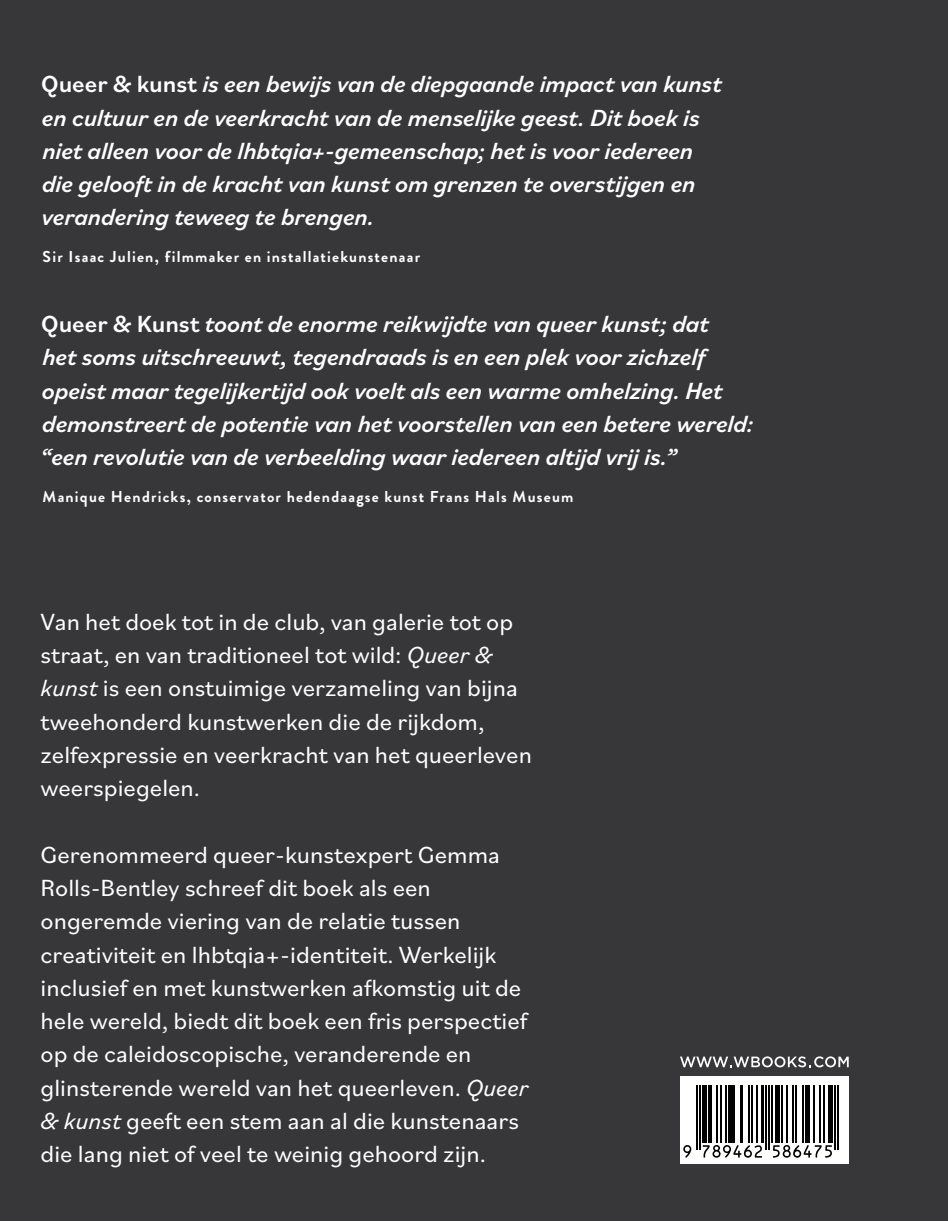
<style>
.page{position:relative;width:948px;height:1221px;background:#fff}
.page>*{position:absolute;margin:0;border:0;box-sizing:border-box;transform-origin:0 0}
.t1{font:24.5px/33.2px "Bilo";color:#fff}
.t2{font:italic 500 24.5px/33.2px "Bilo";letter-spacing:-.005em;color:#fff}
.t3{font:700 15.75px "Brandon Grotesque";letter-spacing:.08em;color:#fff}
.s1{font-style:normal}
.s2{font-style:italic}
</style>
<div class="page">
<div style="left:0;top:0;width:947px;height:1220px;background:#373639"></div>
<div style="left:680px;top:1076px;width:168px;height:87px;background:#fff"></div>
<svg style="left:691px;top:1085px;width:148px;height:72px"></svg>
<svg style="left:683px;top:1145px;width:8px;height:12px"></svg>
<hr style="left:696px;top:1085px;width:2px;height:65px;background:#000">
<hr style="left:699px;top:1085px;width:2px;height:65px;background:#000">
<hr style="left:702px;top:1085px;width:4px;height:57px;background:#000">
<hr style="left:708px;top:1085px;width:3px;height:57px;background:#000">
<hr style="left:716px;top:1085px;width:1px;height:57px;background:#000">
<hr style="left:720px;top:1085px;width:1px;height:57px;background:#000">
<hr style="left:724px;top:1085px;width:2px;height:57px;background:#000">
<div style="left:727px;top:1085px;width:5px;height:57px;background:#000"></div>
<hr style="left:733px;top:1085px;width:2px;height:57px;background:#000">
<hr style="left:739px;top:1085px;width:3px;height:57px;background:#000">
<hr style="left:748px;top:1085px;width:2px;height:57px;background:#000">
<hr style="left:751px;top:1085px;width:2px;height:57px;background:#000">
<svg style="left:702px;top:1144px;width:60px;height:13px"></svg>
<hr style="left:756px;top:1085px;width:1px;height:57px;background:#000">
<hr style="left:760px;top:1085px;width:3px;height:57px;background:#000">
<hr style="left:765px;top:1085px;width:1px;height:65px;background:#000">
<hr style="left:768px;top:1085px;width:1px;height:65px;background:#000">
<hr style="left:771px;top:1085px;width:1px;height:57px;background:#000">
<div style="left:775px;top:1085px;width:5px;height:57px;background:#000"></div>
<hr style="left:781px;top:1085px;width:1px;height:57px;background:#000">
<hr style="left:786px;top:1085px;width:1px;height:57px;background:#000">
<hr style="left:792px;top:1085px;width:1px;height:57px;background:#000">
<hr style="left:795px;top:1085px;width:1px;height:57px;background:#000">
<hr style="left:802px;top:1085px;width:1px;height:57px;background:#000">
<hr style="left:805px;top:1085px;width:4px;height:57px;background:#000">
<hr style="left:812px;top:1085px;width:2px;height:57px;background:#000">
<hr style="left:818px;top:1085px;width:2px;height:57px;background:#000">
<svg style="left:772px;top:1144px;width:60px;height:13px"></svg>
<hr style="left:823px;top:1085px;width:1px;height:57px;background:#000">
<div style="left:827px;top:1085px;width:5px;height:57px;background:#000"></div>
<hr style="left:833px;top:1085px;width:2px;height:65px;background:#000">
<hr style="left:836px;top:1085px;width:2px;height:65px;background:#000">
<svg style="left:680px;top:1056px;width:168px;height:11px"></svg>
<p class="t2" style="left:41px;top:66px;width:681px"><span class="s1">Queer &amp; kunst</span> is een bewijs van de diepgaande impact van kunst en cultuur en de veerkracht van de menselijke geest. Dit boek is niet alleen voor de lhbtqia+-gemeenschap; het is voor iedereen die gelooft in de kracht van kunst om grenzen te overstijgen en verandering teweeg te brengen.</p>
<p class="t3" style="left:43px;top:246px;width:379px">Sir Isaac Julien, filmmaker en installatiekunstenaar</p>
<p class="t2" style="left:40px;top:306px;width:714px"><span class="s1">Queer &amp; Kunst</span> toont de enorme reikwijdte van queer kunst; dat<br>het soms uitschreeuwt, tegendraads is en een plek voor zichzelf opeist maar tegelijkertijd ook voelt als een warme omhelzing. Het demonstreert de potentie van het voorstellen van een betere wereld: “een revolutie van de verbeelding waar iedereen altijd vrij is.”</p>
<p class="t3" style="left:43px;top:485px;width:532px">Manique Hendricks, conservator hedendaagse kunst Frans Hals Museum</p>
<p class="t1" style="left:41px;top:603px;width:493px">Van het doek tot in de club, van galerie tot op straat, en van traditioneel tot wild: <span class="s2">Queer &amp; kunst</span> is een onstuimige verzameling van bijna tweehonderd kunstwerken die de rijkdom, zelfexpressie en veerkracht van het queerleven weerspiegelen.</p>
<p class="t1" style="left:41px;top:836px;width:489px">Gerenommeerd queer-kunstexpert Gemma Rolls-Bentley schreef dit boek als een ongeremde viering van de relatie tussen creativiteit en lhbtqia+-identiteit. Werkelijk inclusief en met kunstwerken afkomstig uit de hele wereld, biedt dit boek een fris perspectief op de caleidoscopische, veranderende en glinsterende wereld van het queerleven. <span class="s2">Queer &amp; kunst</span> geeft een stem aan al die kunstenaars die lang niet of veel te weinig gehoord zijn.</p>
</div>
